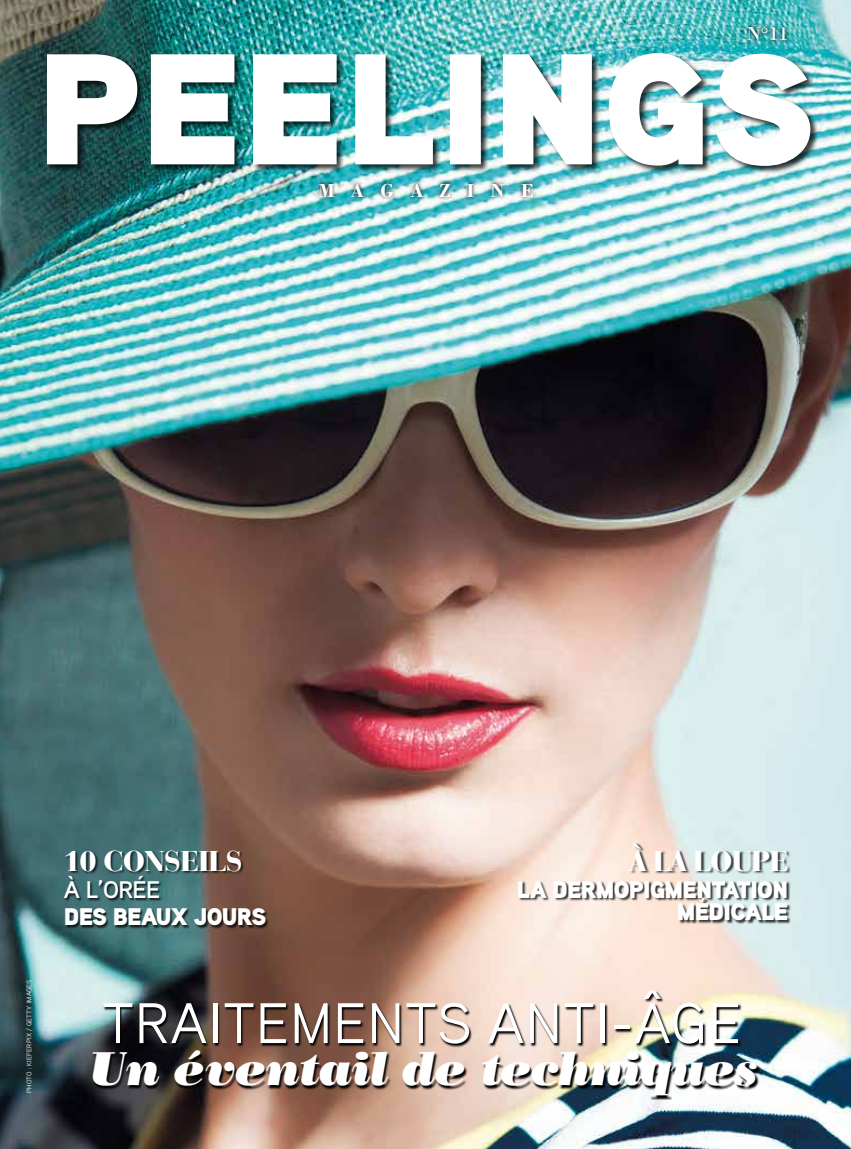
<style>
.page{position:relative;width:851px;height:1149px;background:#fff}
.page>*{position:absolute;margin:0;border:0;box-sizing:border-box;transform-origin:0 0}
.t1{font:57px "Aaux Pro";letter-spacing:.01em;color:#fff}
.t2{font:italic 47.25px "Bodoni Std Poster";letter-spacing:-.02em;color:#fff}
.t3{font:900 30px "Bauer Bodoni BT";letter-spacing:-.02em;color:#fff}
.t4{font:24px/22.5px "Aaux Pro Ultra";letter-spacing:-.03em;color:#fff;text-align:right}
.t5{font:700 24px "Aaux Pro";color:#fff}
.t6{font:700 19.5px "Bodoni Std";letter-spacing:.83em;color:#fff}
.t7{font:19.5px "Bodoni Std";color:#fff}
.t8{font:6.75px "Aaux Pro";letter-spacing:.02em;color:#fff}
</style>
<div class="page">
<img style="left:0;top:0;width:850px;height:1148px">
<div style="left:64px;top:850px;width:205px;height:78px;background:#000;opacity:.75"></div>
<div style="left:518px;top:842px;width:272px;height:82px;background:#000;opacity:.75"></div>
<img style="left:93px;top:990px;width:667px;height:109px">
<svg style="left:742px;top:22px;width:49px;height:23px"></svg>
<div style="left:47px;top:53px;width:772px;height:122px;background:#000;opacity:.75"></div>
<img style="left:47px;top:53px;width:763px;height:113px">
<img style="left:314px;top:179px;width:223px;height:22px">
<p class="t6" style="left:318px;top:178px;width:217px">MAGAZINE</p>
<p class="t7" style="left:746px;top:22px;width:43px">N°11</p>
<p class="t8" style="left:25px;top:1092px;width:115px;rotate:-90deg">PHOTO : KIEFERPIX / GETTY IMAGES</p>
<p class="t3" style="left:64px;top:841px;width:180px">10 CONSEILS</p>
<p class="t5" style="left:64px;top:873px;width:98px">À L’ORÉE</p>
<p class="t4" style="left:64px;top:903px;width:204px">DES BEAUX JOURS</p>
<p class="t3" style="left:630px;top:841px;width:159px">À LA LOUPE</p>
<p class="t4" style="left:516px;top:876px;width:273px">LA DERMOPIGMENTATION<br>MÉDICALE</p>
<h1 class="t1" style="left:102px;top:986px;width:641px">TRAITEMENTS ANTI-ÂGE</h1>
<h2 class="t2" style="left:90px;top:1039px;width:669px">Un éventail de techniques</h2>
</div>
